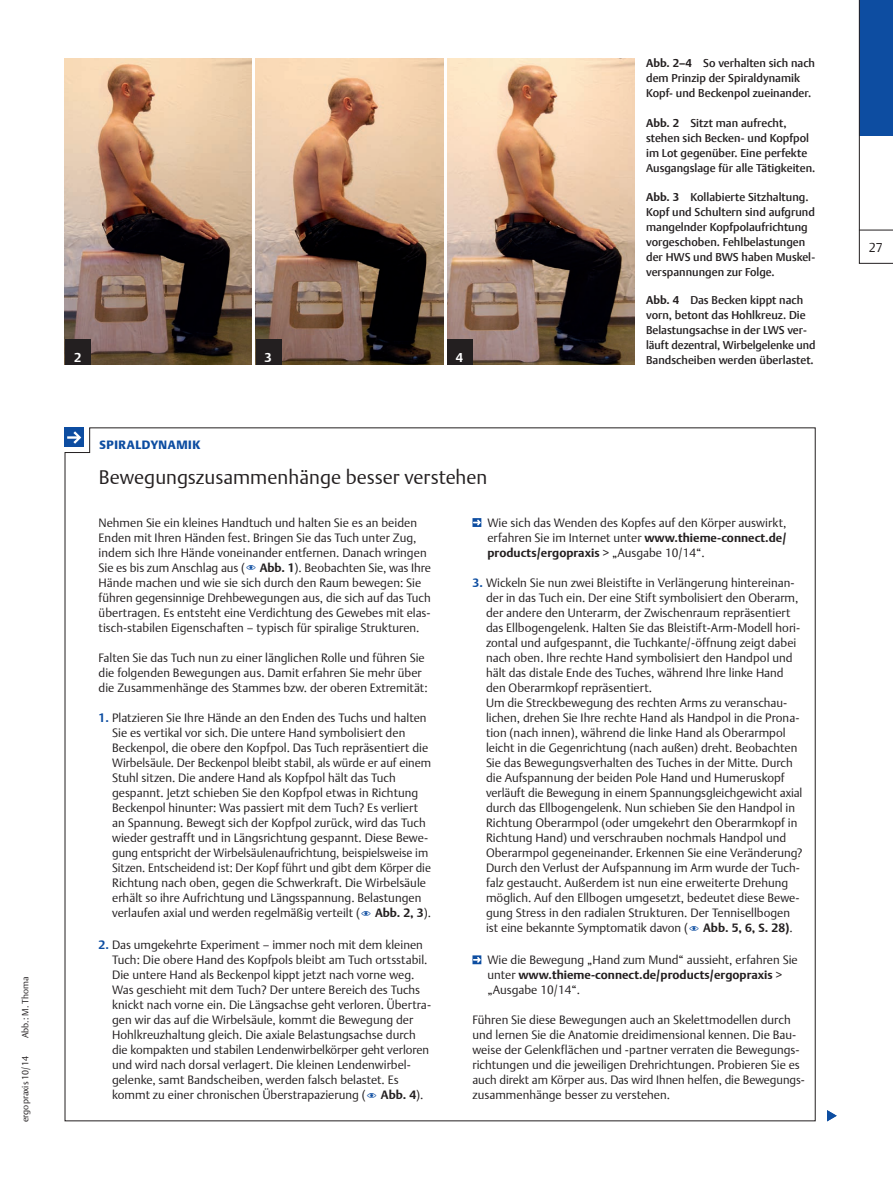
<style>
.page{position:relative;width:893px;height:1191px;background:#fff}
.page>*{position:absolute;margin:0;border:0;box-sizing:border-box;transform-origin:0 0}
.t1{font:300 19.5px "Thieme Argo 2011";color:#231f20}
.t2{font:700 12.75px "Thieme Argo 2011";color:#fff}
.t3{font:300 12.75px "Thieme Argo 2011";color:#231f20}
.t4{font:300 12px/15px "Thieme Argo 2011";color:#231f20}
.t5{font:900 12px "Thieme Argo 2011";letter-spacing:.05em;color:#0d4da1}
.t6{font:500 11.25px/15px "Thieme Argo 2011";color:#231f20}
.t7{font:300 9px "Thieme Argo 2011";color:#231f20}
.s1{font-weight:700}
.s2{font-family:"Physiopraxis";font-weight:400;font-size:16.5px;color:#0d4da1}
.s3{font-weight:700;color:#0d4da1}
</style>
<div class="page">
<svg style="left:64px;top:427px;width:752px;height:694px"></svg>
<div style="left:65px;top:428px;width:19px;height:19px;background:#0d4da1"></div>
<svg style="left:67px;top:431px;width:14px;height:13px"></svg>
<img style="left:65px;top:58px;width:187px;height:306px">
<img style="left:256px;top:58px;width:187px;height:306px">
<img style="left:447px;top:58px;width:187px;height:306px">
<div style="left:66px;top:339px;width:25px;height:25px;background:#231f20"></div>
<div style="left:256px;top:339px;width:26px;height:25px;background:#231f20"></div>
<div style="left:447px;top:339px;width:26px;height:25px;background:#231f20"></div>
<svg style="left:472px;top:518px;width:9px;height:9px"></svg>
<svg style="left:472px;top:955px;width:9px;height:9px"></svg>
<svg style="left:827px;top:1110px;width:10px;height:11px"></svg>
<hr style="left:0;top:0;width:1px;height:136px;background:#0d4da1">
<svg style="left:859px;top:0;width:34px;height:264px"></svg>
<p class="t7" style="left:19px;top:1038px;width:63px;rotate:-90deg">Abb.: M. Thoma</p>
<p class="t7" style="left:19px;top:1122px;width:67px;rotate:-90deg">ergopraxis 10/14</p>
<p class="t2" style="left:74px;top:349px;width:9px">2</p>
<p class="t2" style="left:265px;top:349px;width:9px">3</p>
<p class="t2" style="left:456px;top:349px;width:9px">4</p>
<p class="t5" style="left:100px;top:437px;width:102px">SPIRALDYNAMIK</p>
<h1 class="t1" style="left:99px;top:464px;width:390px">Bewegungszusammenhänge besser verstehen</h1>
<p class="t6" style="left:646px;top:55px;width:170px"><span class="s1">Abb. 2–4</span> So verhalten sich nach dem Prinzip der Spiraldynamik<br>Kopf- und Beckenpol zueinander.</p>
<p class="t6" style="left:646px;top:115px;width:171px"><span class="s1">Abb. 2</span> Sitzt man aufrecht, stehen sich Becken- und Kopfpol im Lot gegenüber. Eine perfekte<br>Ausgangslage für alle Tätigkeiten.</p>
<p class="t6" style="left:646px;top:189px;width:171px"><span class="s1">Abb. 3</span> Kollabierte Sitzhaltung.<br>Kopf und Schultern sind aufgrund mangelnder Kopfpolaufrichtung vorgeschoben. Fehlbelastungen der HWS und BWS haben Muskel&shy;verspannungen zur Folge.</p>
<p class="t6" style="left:646px;top:292px;width:171px"><span class="s1">Abb. 4</span> Das Becken kippt nach vorn, betont das Hohlkreuz. Die<br>Belastungsachse in der LWS ver&shy;läuft dezentral, Wirbelgelenke und<br>Bandscheiben werden überlastet.</p>
<p class="t4" style="left:99px;top:515px;width:334px">Nehmen Sie ein kleines Handtuch und halten Sie es an beiden Enden mit Ihren Händen fest. Bringen Sie das Tuch unter Zug, indem sich Ihre Hände voneinander entfernen. Danach wringen Sie es bis zum Anschlag aus (<span class="s2">a</span> <span class="s1">Abb. 1</span>). Beobachten Sie, was Ihre Hände machen und wie sie sich durch den Raum bewegen: Sie führen gegensinnige Drehbewegungen aus, die sich auf das Tuch übertragen. Es entsteht eine Verdichtung des Gewebes mit elas&shy;tisch-stabilen Eigenschaften – typisch für spiralige Strukturen.</p>
<p class="t4" style="left:99px;top:650px;width:331px">Falten Sie das Tuch nun zu einer länglichen Rolle und führen Sie die folgenden Bewegungen aus. Damit erfahren Sie mehr über die Zusammenhänge des Stammes bzw. der oberen Extremität:</p>
<p class="t4" style="left:112px;top:710px;width:320px;text-indent:-13px"><span class="s3">1.</span> Platzieren Sie Ihre Hände an den Enden des Tuchs und halten Sie es vertikal vor sich. Die untere Hand symbolisiert den Beckenpol, die obere den Kopfpol. Das Tuch repräsentiert die Wirbelsäule. Der Beckenpol bleibt stabil, als würde er auf einem Stuhl sitzen. Die andere Hand als Kopfpol hält das Tuch gespannt. Jetzt schieben Sie den Kopfpol etwas in Richtung Beckenpol hinunter: Was passiert mit dem Tuch? Es verliert an Spannung. Bewegt sich der Kopfpol zurück, wird das Tuch wieder gestrafft und in Längsrichtung gespannt. Diese Bewe&shy;gung entspricht der Wirbelsäulenaufrichtung, beispielsweise im Sitzen. Entscheidend ist: Der Kopf führt und gibt dem Körper die Richtung nach oben, gegen die Schwerkraft. Die Wirbelsäule erhält so ihre Aufrichtung und Längsspannung. Belastungen verlaufen axial und werden regelmäßig verteilt (<span class="s2">a</span> <span class="s1">Abb. 2, 3</span>).</p>
<p class="t4" style="left:112px;top:937px;width:320px;text-indent:-14px"><span class="s3">2.</span> Das umgekehrte Experiment – immer noch mit dem kleinen Tuch: Die obere Hand des Kopfpols bleibt am Tuch ortsstabil.<br>Die untere Hand als Beckenpol kippt jetzt nach vorne weg.<br>Was geschieht mit dem Tuch? Der untere Bereich des Tuchs knickt nach vorne ein. Die Längsachse geht verloren. Übertra&shy;gen wir das auf die Wirbelsäule, kommt die Bewegung der Hohlkreuzhaltung gleich. Die axiale Belastungsachse durch die kompakten und stabilen Lendenwirbelkörper geht verloren und wird nach dorsal verlagert. Die kleinen Lendenwirbel&shy;gelenke, samt Bandscheiben, werden falsch belastet. Es kommt zu einer chronischen Überstrapazierung (<span class="s2">a</span> <span class="s1">Abb. 4</span>).</p>
<p class="t4" style="left:487px;top:515px;width:301px;text-align:justify">Wie sich das Wenden des Kopfes auf den Körper auswirkt, erfahren Sie im Internet unter <span class="s1">www.thieme-connect.de/ products/ergopraxis</span> &gt; „Ausgabe 10/14“.</p>
<p class="t4" style="left:486px;top:575px;width:318px;text-indent:-14px"><span class="s3">3.</span> Wickeln Sie nun zwei Bleistifte in Verlängerung hintereinan&shy;der in das Tuch ein. Der eine Stift symbolisiert den Oberarm, der andere den Unterarm, der Zwischenraum repräsentiert das Ellbogengelenk. Halten Sie das Bleistift-Arm-Modell hori&shy;zontal und aufgespannt, die Tuchkante/-öffnung zeigt dabei nach oben. Ihre rechte Hand symbolisiert den Handpol und hält das distale Ende des Tuches, während Ihre linke Hand den Oberarmkopf repräsentiert.<br>Um die Streckbewegung des rechten Arms zu veranschau&shy;lichen, drehen Sie Ihre rechte Hand als Handpol in die Prona&shy;tion (nach innen), während die linke Hand als Oberarmpol leicht in die Gegenrichtung (nach außen) dreht. Beobachten Sie das Bewegungsverhalten des Tuches in der Mitte. Durch die Aufspannung der beiden Pole Hand und Humeruskopf verläuft die Bewegung in einem Spannungsgleichgewicht axial durch das Ellbogengelenk. Nun schieben Sie den Handpol in Richtung Oberarmpol (oder umgekehrt den Oberarmkopf in Richtung Hand) und verschrauben nochmals Handpol und Oberarmpol gegeneinander. Erkennen Sie eine Veränderung?<br>Durch den Verlust der Aufspannung im Arm wurde der Tuch&shy;falz gestaucht. Außerdem ist nun eine erweiterte Drehung möglich. Auf den Ellbogen umgesetzt, bedeutet diese Bewe&shy;gung Stress in den radialen Strukturen. Der Tennisellbogen ist eine bekannte Symptomatik davon (<span class="s2">a</span> <span class="s1">Abb. 5, 6, S. 28)</span>.</p>
<p class="t4" style="left:487px;top:952px;width:312px">Wie die Bewegung „Hand zum Mund“ aussieht, erfahren Sie unter <span class="s1">www.thieme-connect.de/products/ergopraxis</span> &gt; „Ausgabe 10/14“.</p>
<p class="t4" style="left:472px;top:1012px;width:334px">Führen Sie diese Bewegungen auch an Skelettmodellen durch und lernen Sie die Anatomie dreidimensional kennen. Die Bau&shy;weise der Gelenkflächen und -partner verraten die Bewegungs&shy;richtungen und die jeweiligen Drehrichtungen. Probieren Sie es auch direkt am Körper aus. Das wird Ihnen helfen, die Bewegungs&shy;zusammenhänge besser zu verstehen.</p>
<p class="t3" style="left:869px;top:239px;width:16px">27</p>
</div>
